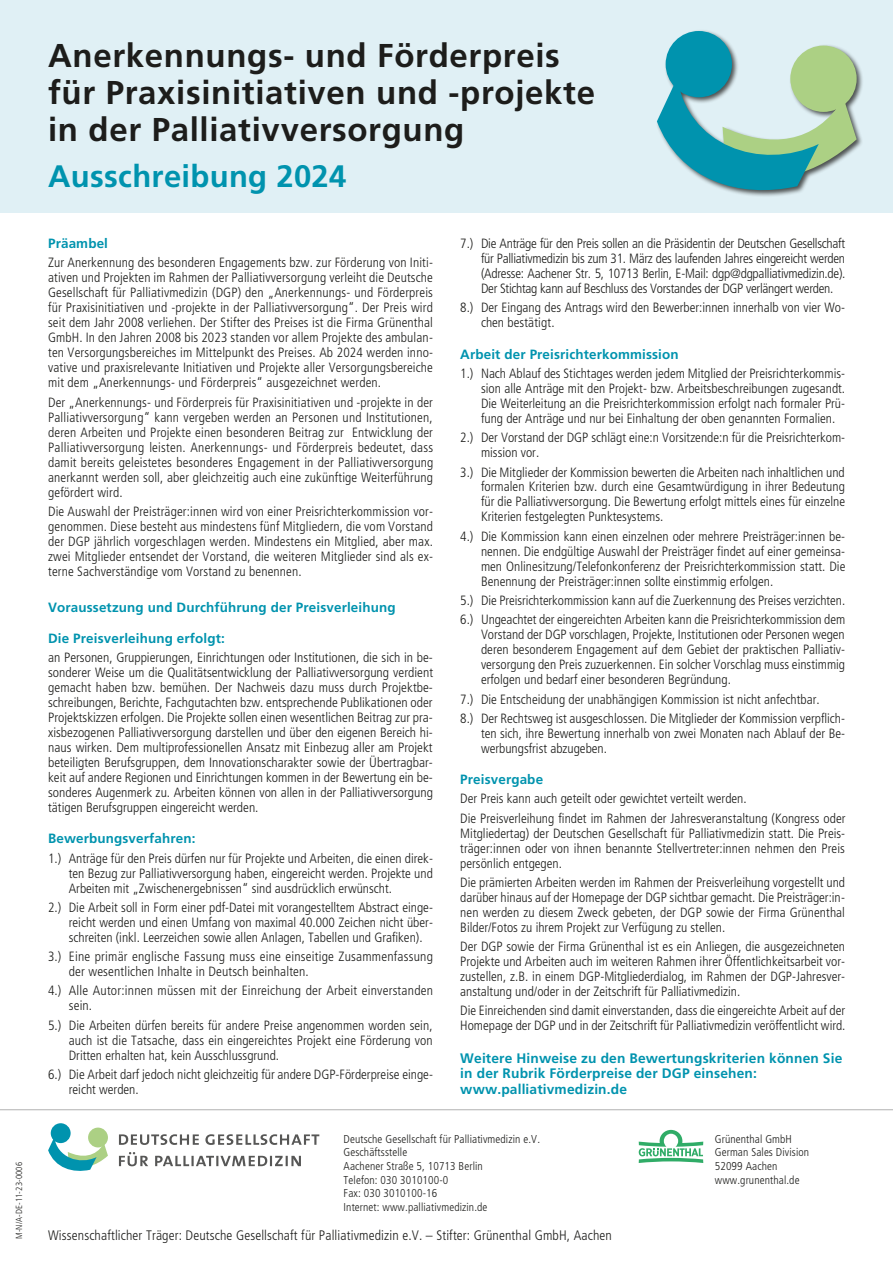
<style>
.page{position:relative;width:893px;height:1263px;background:#fff}
.page>*{position:absolute;margin:0;border:0;box-sizing:border-box;transform-origin:0 0}
.t1{font:700 33px/36.8px "Frutiger LT Std";letter-spacing:.02em;color:#1d1d1b}
.t2{font:700 31.05px "Frutiger LT Std";letter-spacing:.01em;color:#0093ae}
.t3{font:700 13.73px/15.9px "Frutiger LT Std";letter-spacing:.01em;color:#0093ae}
.t4{font:300 condensed 13.73px "Frutiger LT Std";letter-spacing:.01em;color:#1d1d1b}
.t5{font:300 condensed 13.42px/15px "Frutiger LT Std";color:#1d1d1b;text-align:justify}
.t6{font:700 13.42px "Frutiger LT Std";letter-spacing:.01em;color:#0093ae}
.t7{font:300 condensed 11.4px/13.7px "Frutiger LT Std";letter-spacing:.01em;color:#1d1d1b}
.t8{font:300 condensed 8.85px "Frutiger LT Std";letter-spacing:.01em;color:#1d1d1b}
</style>
<div class="page">
<div style="left:0;top:0;width:893px;height:213px;background:#e0f0f5"></div>
<hr style="left:0;top:1109px;width:893px;height:1px;background:#b2b2b2">
<svg style="left:119px;top:1152px;width:182px;height:14px"></svg>
<svg style="left:119px;top:1134px;width:200px;height:11px"></svg>
<div style="left:51px;top:1123px;width:20px;height:20px;background:#0093ae;border-radius:50%"></div>
<div style="left:88px;top:1127px;width:20px;height:20px;background:#acd084;border-radius:50%"></div>
<svg style="left:48px;top:1137px;width:60px;height:34px"></svg>
<div style="left:656px;top:29px;width:208px;height:169px;background:#1d1d1b;opacity:.75"></div>
<div style="left:666px;top:31px;width:66px;height:66px;background:#0093ae;border-radius:50%"></div>
<div style="left:790px;top:46px;width:67px;height:66px;background:#acd084;border-radius:50%"></div>
<svg style="left:657px;top:77px;width:200px;height:113px"></svg>
<svg style="left:639px;top:1130px;width:64px;height:33px"></svg>
<p class="t8" style="left:14px;top:1239px;width:78px;rotate:-90deg">M-N/A-DE-11-23-0006</p>
<h1 class="t1" style="left:48px;top:38px;width:548px">Anerkennungs- und Förderpreis für Praxisinitiativen und -projekte in der Palliativversorgung</h1>
<h2 class="t2" style="left:48px;top:158px;width:300px">Ausschreibung 2024</h2>
<p class="t6" style="left:48px;top:236px;width:61px">Präambel</p>
<p class="t5" style="left:48px;top:255px;width:386px">Zur Anerkennung des besonderen Engagements bzw. zur Förderung von Initi&shy;ativen und Projekten im Rahmen der Palliativversorgung verleiht die Deutsche Gesellschaft für Palliativmedizin (DGP) den „Anerkennungs- und Förderpreis für Praxisinitiativen und -projekte in der Palliativversorgung“. Der Preis wird seit dem Jahr 2008 verliehen. Der Stifter des Preises ist die Firma Grünenthal GmbH. In den Jahren 2008 bis 2023 standen vor allem Projekte des ambulan&shy;ten Versorgungsbereiches im Mittelpunkt des Preises. Ab 2024 werden inno&shy;vative und praxisrelevante Initiativen und Projekte aller Versorgungsbereiche mit dem „Anerkennungs- und Förderpreis“ ausgezeichnet werden.</p>
<p class="t5" style="left:48px;top:395px;width:387px">Der „Anerkennungs- und Förderpreis für Praxisinitiativen und -projekte in der Palliativversorgung“ kann vergeben werden an Personen und Institutionen, deren Arbeiten und Projekte einen besonderen Beitrag zur Entwicklung der Palliativversorgung leisten. Anerkennungs- und Förderpreis bedeutet, dass damit bereits geleistetes besonderes Engagement in der Palliativversorgung anerkannt werden soll, aber gleichzeitig auch eine zukünftige Weiterführung gefördert wird.</p>
<p class="t5" style="left:48px;top:504px;width:386px">Die Auswahl der Preisträger:innen wird von einer Preisrichterkommission vor&shy;genommen. Diese besteht aus mindestens fünf Mitgliedern, die vom Vorstand der DGP jährlich vorgeschlagen werden. Mindestens ein Mitglied, aber max. zwei Mitglieder entsendet der Vorstand, die weiteren Mitglieder sind als ex&shy;terne Sachverständige vom Vorstand zu benennen.</p>
<p class="t6" style="left:48px;top:599px;width:349px">Voraussetzung und Durchführung der Preisverleihung</p>
<p class="t6" style="left:48px;top:630px;width:178px">Die Preisverleihung erfolgt:</p>
<p class="t5" style="left:48px;top:650px;width:386px">an Personen, Gruppierungen, Einrichtungen oder Institutionen, die sich in be&shy;sonderer Weise um die Qualitätsentwicklung der Palliativversorgung verdient gemacht haben bzw. bemühen. Der Nachweis dazu muss durch Projektbe&shy;schreibungen, Berichte, Fachgutachten bzw. entsprechende Publikationen oder Projektskizzen erfolgen. Die Projekte sollen einen wesentlichen Beitrag zur pra&shy;xisbezogenen Palliativversorgung darstellen und über den eigenen Bereich hi&shy;naus wirken. Dem multiprofessionellen Ansatz mit Einbezug aller am Projekt beteiligten Berufsgruppen, dem Innovationscharakter sowie der Übertragbar&shy;keit auf andere Regionen und Einrichtungen kommen in der Bewertung ein be&shy;sonderes Augenmerk zu. Arbeiten können von allen in der Palliativversorgung tätigen Berufsgruppen eingereicht werden.</p>
<p class="t6" style="left:48px;top:831px;width:149px">Bewerbungsverfahren:</p>
<p class="t5" style="left:69px;top:850px;width:366px;text-indent:-21px">1.) Anträge für den Preis dürfen nur für Projekte und Arbeiten, die einen direk&shy;ten Bezug zur Palliativversorgung haben, eingereicht werden. Projekte und Arbeiten mit „Zwischenergebnissen“ sind ausdrücklich erwünscht.</p>
<p class="t5" style="left:69px;top:900px;width:366px;text-indent:-21px">2.) Die Arbeit soll in Form einer pdf-Datei mit vorangestelltem Abstract einge&shy;reicht werden und einen Umfang von maximal 40.000 Zeichen nicht über&shy;schreiten (inkl. Leerzeichen sowie allen Anlagen, Tabellen und Grafiken).</p>
<p class="t5" style="left:69px;top:949px;width:366px;text-indent:-21px">3.) Eine primär englische Fassung muss eine einseitige Zusammenfassung der wesentlichen Inhalte in Deutsch beinhalten.</p>
<p class="t5" style="left:69px;top:983px;width:366px;text-indent:-21px">4.) Alle Autor:innen müssen mit der Einreichung der Arbeit einverstanden sein.</p>
<p class="t5" style="left:69px;top:1018px;width:365px;text-indent:-21px">5.) Die Arbeiten dürfen bereits für andere Preise angenommen worden sein, auch ist die Tatsache, dass ein eingereichtes Projekt eine Förderung von Dritten erhalten hat, kein Ausschlussgrund.</p>
<p class="t5" style="left:69px;top:1067px;width:366px;text-indent:-21px">6.) Die Arbeit darf jedoch nicht gleichzeitig für andere DGP-Förderpreise einge&shy;reicht werden.</p>
<p class="t5" style="left:481px;top:236px;width:366px;text-indent:-21px">7.) Die Anträge für den Preis sollen an die Präsidentin der Deutschen Gesellschaft für Palliativmedizin bis zum 31. März des laufenden Jahres eingereicht werden (Adresse: Aachener Str. 5, 10713 Berlin, E-Mail: dgp@dgpalliativmedizin.de).<br>Der Stichtag kann auf Beschluss des Vorstandes der DGP verlängert werden.</p>
<p class="t5" style="left:481px;top:300px;width:366px;text-indent:-21px">8.) Der Eingang des Antrags wird den Bewerber:innen innerhalb von vier Wo&shy;chen bestätigt.</p>
<p class="t6" style="left:460px;top:346px;width:220px">Arbeit der Preisrichterkommission</p>
<p class="t5" style="left:481px;top:366px;width:366px;text-indent:-21px">1.) Nach Ablauf des Stichtages werden jedem Mitglied der Preisrichterkommis&shy;sion alle Anträge mit den Projekt- bzw. Arbeitsbeschreibungen zugesandt.<br>Die Weiterleitung an die Preisrichterkommission erfolgt nach formaler Prü&shy;fung der Anträge und nur bei Einhaltung der oben genannten Formalien.</p>
<p class="t5" style="left:481px;top:430px;width:366px;text-indent:-21px">2.) Der Vorstand der DGP schlägt eine:n Vorsitzende:n für die Preisrichterkom&shy;mission vor.</p>
<p class="t5" style="left:481px;top:464px;width:366px;text-indent:-21px">3.) Die Mitglieder der Kommission bewerten die Arbeiten nach inhaltlichen und formalen Kriterien bzw. durch eine Gesamtwürdigung in ihrer Bedeutung für die Palliativversorgung. Die Bewertung erfolgt mittels eines für einzelne Kriterien festgelegten Punktesystems.</p>
<p class="t5" style="left:481px;top:529px;width:366px;text-indent:-21px">4.) Die Kommission kann einen einzelnen oder mehrere Preisträger:innen be&shy;nennen. Die endgültige Auswahl der Preisträger findet auf einer gemeinsa&shy;men Onlinesitzung/Telefonkonferenz der Preisrichterkommission statt. Die Benennung der Preisträger:innen sollte einstimmig erfolgen.</p>
<p class="t5" style="left:460px;top:591px;width:386px;line-height:19.3px">5.) Die Preisrichterkommission kann auf die Zuerkennung des Preises verzichten.<br>6.) Ungeachtet der eingereichten Arbeiten kann die Preisrichterkommission dem</p>
<p class="t5" style="left:481px;top:627px;width:366px">Vorstand der DGP vorschlagen, Projekte, Institutionen oder Personen wegen deren besonderem Engagement auf dem Gebiet der praktischen Palliativ&shy;versorgung den Preis zuzuerkennen. Ein solcher Vorschlag muss einstimmig erfolgen und bedarf einer besonderen Begründung.</p>
<p class="t5" style="left:460px;top:689px;width:386px;line-height:19.3px">7.) Die Entscheidung der unabhängigen Kommission ist nicht anfechtbar.<br>8.) Der Rechtsweg ist ausgeschlossen. Die Mitglieder der Kommission verpflich-</p>
<p class="t5" style="left:481px;top:726px;width:366px">ten sich, ihre Bewertung innerhalb von zwei Monaten nach Ablauf der Be&shy;werbungsfrist abzugeben.</p>
<p class="t6" style="left:460px;top:771px;width:84px">Preisvergabe</p>
<p class="t5" style="left:460px;top:789px;width:387px;line-height:19.3px">Der Preis kann auch geteilt oder gewichtet verteilt werden.<br>Die Preisverleihung findet im Rahmen der Jahresveranstaltung (Kongress oder</p>
<p class="t5" style="left:460px;top:826px;width:386px">Mitgliedertag) der Deutschen Gesellschaft für Palliativmedizin statt. Die Preis&shy;träger:innen oder von ihnen benannte Stellvertreter:innen nehmen den Preis persönlich entgegen.</p>
<p class="t5" style="left:460px;top:875px;width:386px">Die prämierten Arbeiten werden im Rahmen der Preisverleihung vorgestellt und darüber hinaus auf der Homepage der DGP sichtbar gemacht. Die Preisträger:in&shy;nen werden zu diesem Zweck gebeten, der DGP sowie der Firma Grünenthal Bilder/Fotos zu ihrem Projekt zur Verfügung zu stellen.</p>
<p class="t5" style="left:460px;top:939px;width:386px">Der DGP sowie der Firma Grünenthal ist es ein Anliegen, die ausgezeichneten Projekte und Arbeiten auch im weiteren Rahmen ihrer Öffentlichkeitsarbeit vor&shy;zustellen, z.B. in einem DGP-Mitgliederdialog, im Rahmen der DGP-Jahresver&shy;anstaltung und/oder in der Zeitschrift für Palliativmedizin.</p>
<p class="t5" style="left:460px;top:1003px;width:387px">Die Einreichenden sind damit einverstanden, dass die eingereichte Arbeit auf der<br>Homepage der DGP und in der Zeitschrift für Palliativmedizin veröffentlicht wird.</p>
<p class="t3" style="left:460px;top:1050px;width:384px">Weitere Hinweise zu den Bewertungskriterien können Sie in der Rubrik Förderpreise der DGP einsehen: www.palliativmedizin.de</p>
<p class="t7" style="left:344px;top:1132px;width:198px">Deutsche Gesellschaft für Palliativmedizin e.V.<br>Geschäftsstelle<br>Aachener Straße 5, 10713 Berlin<br>Telefon: 030 3010100-0<br>Fax: 030 3010100-16<br>Internet: www.palliativmedizin.de</p>
<p class="t7" style="left:715px;top:1132px;width:96px">Grünenthal GmbH<br>German Sales Division<br>52099 Aachen www.grunenthal.de</p>
<p class="t4" style="left:48px;top:1227px;width:565px">Wissenschaftlicher Träger: Deutsche Gesellschaft für Palliativmedizin e.V. – Stifter: Grünenthal GmbH, Aachen</p>
</div>
